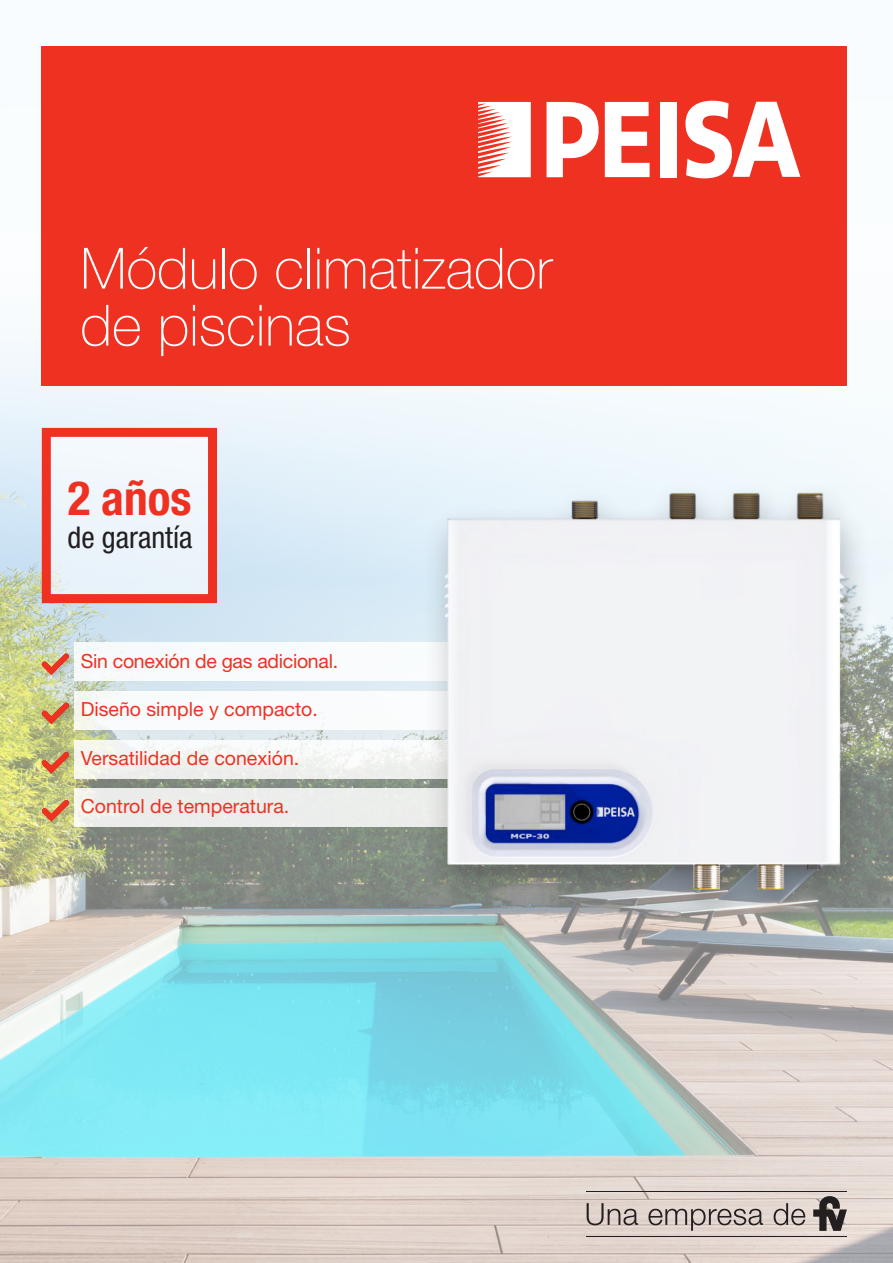
<style>
.page{position:relative;width:893px;height:1263px;background:#fff}
.page>*{position:absolute;margin:0;border:0;box-sizing:border-box;transform-origin:0 0}
.t1{font:100 57px "Helvetica Neue LT Std";color:#fff}
.t2{font:700 condensed 47.4px "Helvetica Neue LT Std";color:#ef3122}
.t3{font:condensed 30px "Helvetica Neue LT Std";color:#231f20}
.t4{font:19.5px "Helvetica Neue LT Std";color:#ef3122}
</style>
<div class="page">
<img style="left:0;top:580px;width:893px;height:683px">
<svg style="left:0;top:46px;width:893px;height:534px"></svg>
<div style="left:42px;top:47px;width:805px;height:339px;background:#ef3122"></div>
<div style="left:660px;top:102px;width:17px;height:75px;background:#fff"></div>
<svg style="left:685px;top:101px;width:115px;height:77px"></svg>
<svg style="left:547px;top:102px;width:52px;height:75px"></svg>
<svg style="left:478px;top:102px;width:53px;height:75px;background:#fbcfcb"></svg>
<svg style="left:605px;top:102px;width:45px;height:75px"></svg>
<svg style="left:587px;top:1203px;width:51px;height:22px"></svg>
<svg style="left:648px;top:1209px;width:115px;height:22px;background:#b3a8a3"></svg>
<svg style="left:774px;top:1203px;width:31px;height:22px"></svg>
<svg style="left:813px;top:1192px;width:34px;height:39px"></svg>
<hr style="left:587px;top:1190px;width:260px;height:1px;background:#231f20">
<hr style="left:587px;top:1236px;width:260px;height:1px;background:#231f20">
<img style="left:51px;top:655px;width:24px;height:28px">
<div style="left:74px;top:642px;width:420px;height:38px;background:#f8fbfd"></div>
<div style="left:74px;top:691px;width:420px;height:38px;background:#fff"></div>
<div style="left:74px;top:740px;width:420px;height:38px;background:#f3f4f0"></div>
<div style="left:74px;top:788px;width:420px;height:39px;background:#ebedeb"></div>
<div style="left:45px;top:433px;width:168px;height:166px;background:#eef6fb"></div>
<div style="left:42px;top:428px;width:175px;height:175px;border:9px solid #ef3122"></div>
<svg style="left:42px;top:653px;width:27px;height:22px"></svg>
<img style="left:51px;top:801px;width:24px;height:29px">
<svg style="left:42px;top:800px;width:27px;height:21px"></svg>
<img style="left:51px;top:704px;width:24px;height:28px">
<svg style="left:42px;top:703px;width:27px;height:21px"></svg>
<img style="left:51px;top:753px;width:24px;height:29px">
<svg style="left:42px;top:752px;width:27px;height:22px"></svg>
<img style="left:365px;top:465px;width:528px;height:504px">
<p class="t1" style="left:80px;top:236px;width:473px">Módulo climatizador</p>
<p class="t1" style="left:80px;top:293px;width:272px">de piscinas</p>
<p class="t2" style="left:68px;top:469px;width:125px">2 años</p>
<p class="t3" style="left:68px;top:519px;width:126px">de garantía</p>
<p class="t4" style="left:81px;top:649px;width:259px">Sin conexión de gas adicional.</p>
<p class="t4" style="left:81px;top:697px;width:238px">Diseño simple y compacto.</p>
<p class="t4" style="left:81px;top:747px;width:220px">Versatilidad de conexión.</p>
<p class="t4" style="left:81px;top:795px;width:210px">Control de temperatura.</p>
</div>
